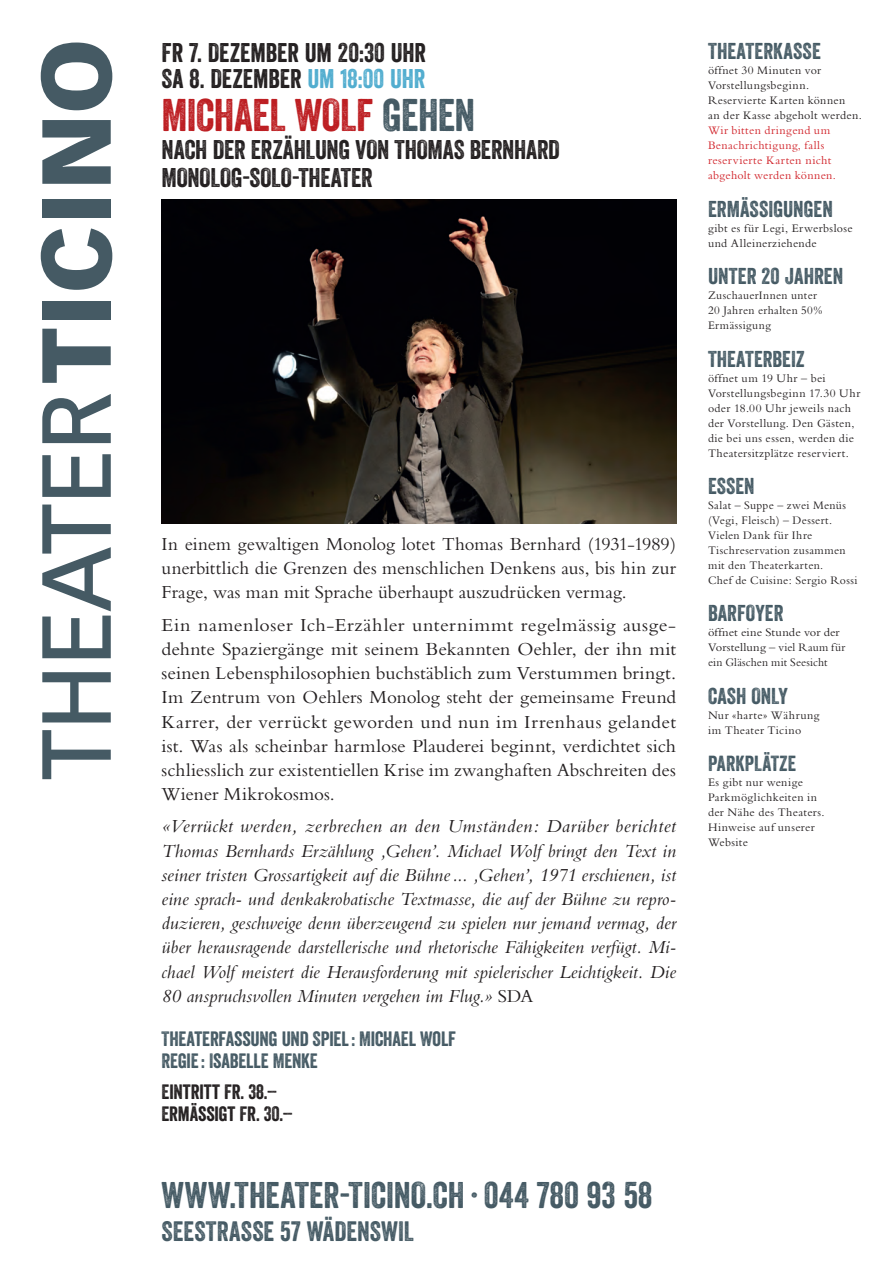
<style>
.page{position:relative;width:893px;height:1263px;background:#fff}
.page>*{position:absolute;margin:0;border:0;box-sizing:border-box;transform-origin:0 0}
.t1{font:44.4px "Veneer";letter-spacing:-.01em;color:#bd1e22}
.t2{font:36px "Veneer";letter-spacing:.005em;color:#455a64}
.t3{font:27.15px "Veneer";letter-spacing:.005em;color:#455a64}
.t4{font:26.25px/26.2px "Veneer";letter-spacing:-.005em;color:#231f20}
.t5{font:22.2px "Veneer";letter-spacing:.005em;color:#455a64}
.t6{font:21.15px "Veneer";color:#455a64}
.t7{font:20.1px/22.2px "Veneer";letter-spacing:-.01em;color:#455a64}
.t8{font:20.1px/22.2px "Veneer";letter-spacing:-.005em;color:#231f20}
.t9{font:italic 19.2px/24.2px "Bembo";color:#231f20;text-align:justify;scale:1.04 1}
.t10{font:19.2px/24.2px "Bembo";letter-spacing:.005em;color:#231f20;text-align:justify;scale:1.04 1}
.t11{font:19.2px/24.2px "Bembo";letter-spacing:.005em;color:#231f20;text-align:justify}
.t12{font:12px/15px "Bembo";letter-spacing:.03em;color:#231f20}
.t13{font:12px/15px "Bembo";letter-spacing:.03em;color:#d1232a}
.t14{font:12px/15px "Bembo";letter-spacing:.01em;color:#231f20;scale:1.04 1}
.s1{color:#51adcf}
.s2{color:#455a64}
.s3{font-style:normal;font-size:18.9px}
</style>
<div class="page">
<img style="left:162px;top:200px;width:514px;height:323px">
<svg style="left:42px;top:730px;width:69px;height:49px"></svg>
<svg style="left:42px;top:672px;width:69px;height:50px"></svg>
<svg style="left:42px;top:504px;width:69px;height:154px"></svg>
<svg style="left:42px;top:454px;width:69px;height:43px"></svg>
<svg style="left:42px;top:394px;width:69px;height:49px"></svg>
<svg style="left:42px;top:329px;width:69px;height:54px"></svg>
<div style="left:42px;top:301px;width:69px;height:19px;background:#455a64"></div>
<svg style="left:41px;top:228px;width:71px;height:62px"></svg>
<div style="left:42px;top:199px;width:69px;height:19px;background:#455a64"></div>
<svg style="left:42px;top:120px;width:69px;height:64px"></svg>
<svg style="left:41px;top:43px;width:71px;height:67px"></svg>
<h3 class="t4" style="left:162px;top:39px;width:266px">FR 7. DEZEMBER UM 20:30 UHR<br>SA 8. DEZEMBER <span class="s1">UM 18:00 UHR</span></h3>
<h1 class="t1" style="left:162px;top:87px;width:315px">MICHAEL WOLF <span class="s2">GEHEN</span></h1>
<h3 class="t4" style="left:162px;top:135px;width:400px;line-height:28.2px">NACH DER ERZÄHLUNG VON THOMAS BERNHARD<br>MONOLOG-SOLO-THEATER</h3>
<h3 class="t11" style="left:162px;top:532px;width:516px">In einem gewaltigen Monolog lotet Thomas Bernhard (1931-1989) unerbittlich die Grenzen des menschlichen Denkens aus, bis hin zur Frage, was man mit Sprache überhaupt auszudrücken vermag.</h3>
<p class="t10" style="left:162px;top:612px;width:496px">Ein namenloser Ich-Erzähler unternimmt regelmässig ausge&shy;dehnte Spaziergänge mit seinem Bekannten Oehler, der ihn mit seinen Lebensphilosophien buchstäblich zum Verstummen bringt.<br>Im Zentrum von Oehlers Monolog steht der gemeinsame Freund Karrer, der verrückt geworden und nun im Irrenhaus gelandet ist. Was als scheinbar harmlose Plauderei beginnt, verdichtet sich schliesslich zur existentiellen Krise im zwanghaften Abschreiten des Wiener Mikrokosmos.</p>
<p class="t9" style="left:162px;top:814px;width:496px">«Verrückt werden, zerbrechen an den Umständen: Darüber berichtet Thomas Bernhards Erzählung ‚Gehen’. Michael Wolf bringt den Text in seiner tristen Grossartigkeit auf die Bühne... ‚Gehen’, 1971 erschienen, ist eine sprach- und denkakrobatische Textmasse, die auf der Bühne zu repro&shy;duzieren, geschweige denn überzeugend zu spielen nur jemand vermag, der über herausragende darstellerische und rhetorische Fähigkeiten verfügt. Mi&shy;chael Wolf meistert die Herausforderung mit spielerischer Leichtigkeit. Die 80 anspruchsvollen Minuten vergehen im Flug.» <span class="s3">SDA</span></p>
<h3 class="t7" style="left:162px;top:1028px;width:296px">THEATERFASSUNG UND SPIEL: MICHAEL WOLF<br>REGIE: ISABELLE MENKE</h3>
<h3 class="t8" style="left:162px;top:1080px;width:133px">EINTRITT FR. 38.–<br>ERMÄSSIGT FR. 30.–</h3>
<h2 class="t2" style="left:162px;top:1173px;width:492px">WWW.THEATER-TICINO.CH · 044 780 93 58</h2>
<h3 class="t3" style="left:162px;top:1214px;width:254px">SEESTRASSE 57 WÄDENSWIL</h3>
<h3 class="t5" style="left:708px;top:38px;width:114px">THEATERKASSE</h3>
<p class="t12" style="left:708px;top:63px;width:156px">öffnet 30 Minuten vor<br>Vorstellungsbeginn.<br>Reservierte Karten können<br>an der Kasse abgeholt werden.</p>
<p class="t13" style="left:708px;top:123px;width:129px">Wir bitten dringend um<br>Benachrichtigung, falls reservierte Karten nicht abgeholt werden können.</p>
<h3 class="t5" style="left:708px;top:195px;width:126px">ERMÄSSIGUNGEN</h3>
<p class="t12" style="left:708px;top:220px;width:146px">gibt es für Legi, Erwerbslose und Alleinerziehende</p>
<h3 class="t5" style="left:708px;top:263px;width:137px">UNTER 20 JAHREN</h3>
<p class="t12" style="left:708px;top:288px;width:116px">ZuschauerInnen unter<br>20 Jahren erhalten 50%<br>Ermässigung</p>
<h3 class="t5" style="left:708px;top:345px;width:98px">THEATERBEIZ</h3>
<p class="t12" style="left:708px;top:370px;width:154px">öffnet um 19 Uhr – bei<br>Vorstellungsbeginn 17.30 Uhr oder 18.00 Uhr jeweils nach der Vorstellung. Den Gästen, die bei uns essen, werden die<br>Theatersitzplätze reserviert.</p>
<h3 class="t5" style="left:708px;top:472px;width:48px">ESSEN</h3>
<p class="t12" style="left:708px;top:497px;width:151px">Salat – Suppe – zwei Menüs (Vegi, Fleisch) – Dessert.<br>Vielen Dank für Ihre<br>Tischreservation zusammen mit den Theaterkarten.<br>Chef de Cuisine: Sergio Rossi</p>
<h3 class="t5" style="left:708px;top:600px;width:77px">BARFOYER</h3>
<p class="t14" style="left:708px;top:625px;width:133px">öffnet eine Stunde vor der<br>Vorstellung – viel Raum für ein Gläschen mit Seesicht</p>
<h3 class="t5" style="left:708px;top:682px;width:81px">CASH ONLY</h3>
<p class="t12" style="left:708px;top:707px;width:113px">Nur «harte» Währung im Theater Ticino</p>
<h3 class="t6" style="left:708px;top:751px;width:90px">PARKPLÄTZE</h3>
<p class="t12" style="left:708px;top:775px;width:118px">Es gibt nur wenige<br>Parkmöglichkeiten in der Nähe des Theaters.<br>Hinweise auf unserer<br>Website</p>
</div>
